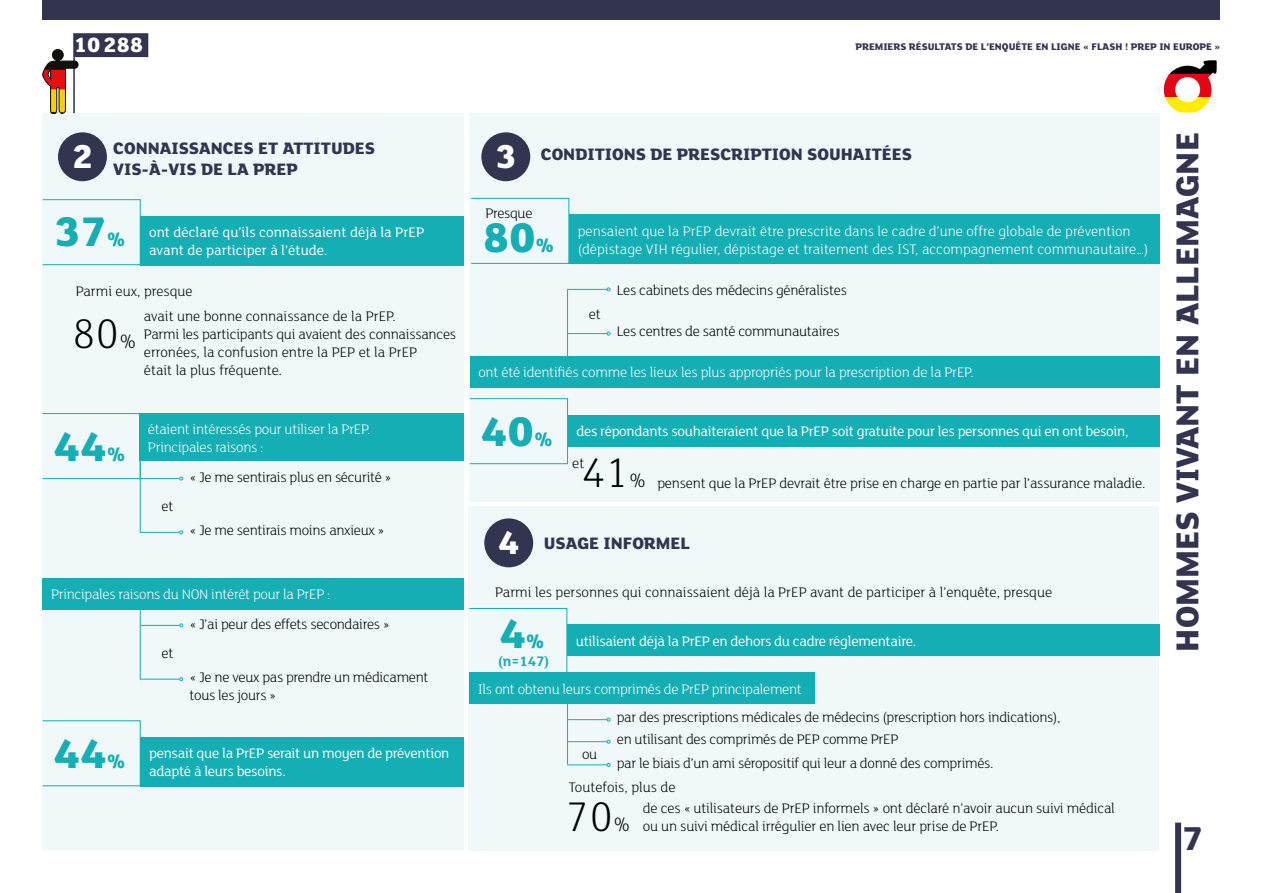
<style>
.page{position:relative;width:1263px;height:893px;background:#fff}
.page>*{position:absolute;margin:0;border:0;box-sizing:border-box;transform-origin:0 0}
.t1{font:800 45px "FS Lola";color:#15aeb4}
.t2{font:300 45px "FS Lola";color:#000}
.t3{font:800 36px "FS Lola";color:#333450}
.t4{font:800 34.5px "FS Lola";color:#333450}
.t5{font:800 22.5px "FS Lola";color:#fff}
.t6{font:800 18px/21.6px "FS Lola";color:#333450}
.t7{font:300 15px/18px "FS Lola";letter-spacing:-.015em;color:#000}
.t8{font:300 15px/18px "FS Lola";letter-spacing:-.015em;color:#fff}
.t9{font:15px/18px "FS Lola";letter-spacing:-.02em;color:#fff}
.t10{font:15px/18px "FS Lola";color:#fff}
.t11{font:700 15px "FS Lola";color:#15aeb4}
.t12{font:800 10.5px "FS Lola";color:#333450}
.s1{font-size:36px;color:#fff}
.s2{font-size:21px}
</style>
<div class="page">
<div style="left:1175px;top:823px;width:6px;height:70px;background:#333450"></div>
<div style="left:43px;top:0;width:1177px;height:20px;background:#333450"></div>
<div style="left:43px;top:113px;width:421px;height:737px;background:#f0f8f9"></div>
<div style="left:469px;top:506px;width:690px;height:344px;background:#f0f8f9"></div>
<div style="left:469px;top:113px;width:690px;height:389px;background:#f0f8f9"></div>
<div style="left:484px;top:518px;width:49px;height:49px;background:#333450;border-radius:50%"></div>
<svg style="left:1168px;top:60px;width:49px;height:15px"></svg>
<svg style="left:1165px;top:97px;width:46px;height:15px"></svg>
<svg style="left:1163px;top:75px;width:49px;height:22px"></svg>
<div style="left:481px;top:132px;width:49px;height:49px;background:#333450;border-radius:50%"></div>
<div style="left:58px;top:132px;width:49px;height:49px;background:#333450;border-radius:50%"></div>
<hr style="left:140px;top:608px;width:1px;height:71px;background:#15aeb4">
<hr style="left:141px;top:625px;width:39px;height:1px;background:#15aeb4">
<svg style="left:179px;top:623px;width:4px;height:4px"></svg>
<hr style="left:140px;top:679px;width:40px;height:1px;background:#15aeb4">
<svg style="left:179px;top:677px;width:4px;height:4px"></svg>
<div style="left:43px;top:578px;width:421px;height:31px;background:#15aeb4"></div>
<hr style="left:567px;top:289px;width:1px;height:75px;background:#15aeb4">
<hr style="left:568px;top:333px;width:39px;height:1px;background:#15aeb4">
<hr style="left:567px;top:289px;width:40px;height:1px;background:#15aeb4">
<hr style="left:567px;top:702px;width:1px;height:62px;background:#15aeb4">
<hr style="left:568px;top:719px;width:39px;height:1px;background:#15aeb4">
<hr style="left:568px;top:741px;width:39px;height:1px;background:#15aeb4">
<hr style="left:567px;top:764px;width:40px;height:1px;background:#15aeb4">
<div style="left:470px;top:356px;width:689px;height:31px;background:#15aeb4"></div>
<div style="left:469px;top:673px;width:346px;height:31px;background:#15aeb4"></div>
<svg style="left:42px;top:33px;width:106px;height:81px"></svg>
<div style="left:141px;top:216px;width:323px;height:49px;background:#15aeb4"></div>
<div style="left:42px;top:199px;width:99px;height:66px;border:1px solid #15aeb4"></div>
<div style="left:569px;top:215px;width:590px;height:49px;background:#15aeb4"></div>
<div style="left:471px;top:198px;width:98px;height:66px;border:1px solid #15aeb4"></div>
<hr style="left:140px;top:461px;width:1px;height:72px;background:#15aeb4">
<hr style="left:141px;top:478px;width:39px;height:1px;background:#15aeb4">
<hr style="left:140px;top:532px;width:40px;height:1px;background:#15aeb4">
<svg style="left:179px;top:530px;width:4px;height:4px"></svg>
<div style="left:139px;top:413px;width:325px;height:48px;background:#15aeb4"></div>
<div style="left:42px;top:413px;width:99px;height:66px;border:1px solid #15aeb4"></div>
<div style="left:141px;top:737px;width:323px;height:49px;background:#15aeb4"></div>
<div style="left:568px;top:415px;width:591px;height:31px;background:#15aeb4"></div>
<div style="left:469px;top:398px;width:99px;height:66px;border:1px solid #15aeb4"></div>
<div style="left:567px;top:625px;width:592px;height:31px;background:#15aeb4"></div>
<div style="left:469px;top:608px;width:98px;height:66px;border:1px solid #15aeb4"></div>
<h3 class="t5" style="left:74px;top:29px;width:71px">10288</h3>
<p class="t12" style="left:855px;top:40px;width:366px">PREMIERS RÉSULTATS DE L’ENQUÊTE EN LIGNE « FLASH ! PREP IN EUROPE »</p>
<p class="t6" style="left:72px;top:136px;width:305px;text-indent:41px">CONNAISSANCES ET ATTITUDES<br><sup>2</sup> VIS-À-VIS DE LA PREP</p>
<p class="t6" style="left:495px;top:143px;width:418px"><span class="s1">3</span> CONDITIONS DE PRESCRIPTION SOUHAITÉES</p>
<p class="t7" style="left:485px;top:203px;width:49px">Presque</p>
<h1 class="t1" style="left:54px;top:200px;width:73px">37<span class="s2">%</span></h1>
<p class="t7" style="left:76px;top:282px;width:119px">Parmi eux, presque</p>
<h1 class="t2" style="left:72px;top:304px;width:66px">80<span class="s2">%</span></h1>
<p class="t7" style="left:144px;top:307px;width:314px">avait une bonne connaissance de la PrEP.<br>Parmi les participants qui avaient des connaissances erronées, la confusion entre la PEP et la PrEP<br>était la plus fréquente.</p>
<p class="t10" style="left:149px;top:223px;width:277px">ont déclaré qu’ils connaissaient déjà la PrEP avant de participer à l’étude.</p>
<h1 class="t1" style="left:482px;top:206px;width:73px">80<span class="s2">%</span></h1>
<p class="t8" style="left:578px;top:221px;width:572px">pensaient que la PrEP devrait être prescrite dans le cadre d’une offre globale de prévention (dépistage VIH régulier, dépistage et traitement des IST, accompagnement communautaire…)</p>
<p class="t7" style="left:617px;top:280px;width:232px">Les cabinets des médecins généralistes</p>
<p class="t7" style="left:617px;top:322px;width:224px">Les centres de santé communautaires</p>
<p class="t7" style="left:589px;top:304px;width:13px">et</p>
<p class="t8" style="left:478px;top:363px;width:497px">ont été identifiés comme les lieux les plus appropriés pour la prescription de la PrEP.</p>
<h1 class="t1" style="left:54px;top:415px;width:73px">44<span class="s2">%</span></h1>
<p class="t8" style="left:148px;top:419px;width:224px">étaient intéressés pour utiliser la PrEP.<br>Principales raisons :</p>
<p class="t7" style="left:162px;top:497px;width:13px">et</p>
<p class="t7" style="left:189px;top:468px;width:204px">« Je me sentirais plus en sécurité »</p>
<p class="t7" style="left:189px;top:521px;width:196px">« Je me sentirais moins anxieux »</p>
<p class="t8" style="left:51px;top:585px;width:281px">Principales raisons du NON intérêt pour la PrEP :</p>
<p class="t7" style="left:162px;top:644px;width:13px">et</p>
<p class="t7" style="left:189px;top:615px;width:202px">« J’ai peur des effets secondaires »</p>
<p class="t7" style="left:189px;top:667px;width:241px">« Je ne veux pas prendre un médicament tous les jours »</p>
<h1 class="t1" style="left:54px;top:722px;width:73px">44<span class="s2">%</span></h1>
<p class="t9" style="left:149px;top:744px;width:302px">pensait que la PrEP serait un moyen de prévention adapté à leurs besoins.</p>
<h1 class="t1" style="left:481px;top:400px;width:73px">40<span class="s2">%</span></h1>
<p class="t9" style="left:576px;top:422px;width:554px">des répondants souhaiteraient que la PrEP soit gratuite pour les personnes qui en ont besoin,</p>
<p class="t7" style="left:572px;top:453px;width:14px">et</p>
<h1 class="t2" style="left:581px;top:443px;width:66px">41<span class="s2">%</span></h1>
<p class="t7" style="left:657px;top:473px;width:490px">pensent que la PrEP devrait être prise en charge en partie par l’assurance maladie.</p>
<p class="t6" style="left:498px;top:531px;width:193px"><span class="s1">4</span> USAGE INFORMEL</p>
<p class="t7" style="left:495px;top:582px;width:558px">Parmi les personnes qui connaissaient déjà la PrEP avant de participer à l’enquête, presque</p>
<h1 class="t1" style="left:499px;top:603px;width:47px">4<span class="s2">%</span></h1>
<p class="t11" style="left:498px;top:651px;width:53px">(n=147)</p>
<p class="t9" style="left:576px;top:631px;width:342px">utilisaient déjà la PrEP en dehors du cadre réglementaire.</p>
<p class="t8" style="left:478px;top:680px;width:326px">Ils ont obtenu leurs comprimés de PrEP principalement</p>
<p class="t7" style="left:582px;top:744px;width:17px">ou</p>
<p class="t7" style="left:617px;top:706px;width:445px;line-height:22px">par des prescriptions médicales de médecins (prescription hors indications), en utilisant des comprimés de PEP comme PrEP</p>
<p class="t7" style="left:617px;top:754px;width:378px">par le biais d’un ami séropositif qui leur a donné des comprimés.</p>
<p class="t7" style="left:569px;top:778px;width:108px">Toutefois, plus de</p>
<h1 class="t2" style="left:566px;top:787px;width:66px">70<span class="s2">%</span></h1>
<p class="t7" style="left:643px;top:799px;width:474px">de ces « utilisateurs de PrEP informels » ont déclaré n’avoir aucun suivi médical ou un suivi médical irrégulier en lien avec leur prise de PrEP.</p>
<h3 class="t4" style="left:1163px;top:652px;width:521px;rotate:-90deg">HOMMES VIVANT EN ALLEMAGNE</h3>
<h2 class="t3" style="left:1182px;top:814px;width:23px">7</h2>
</div>
